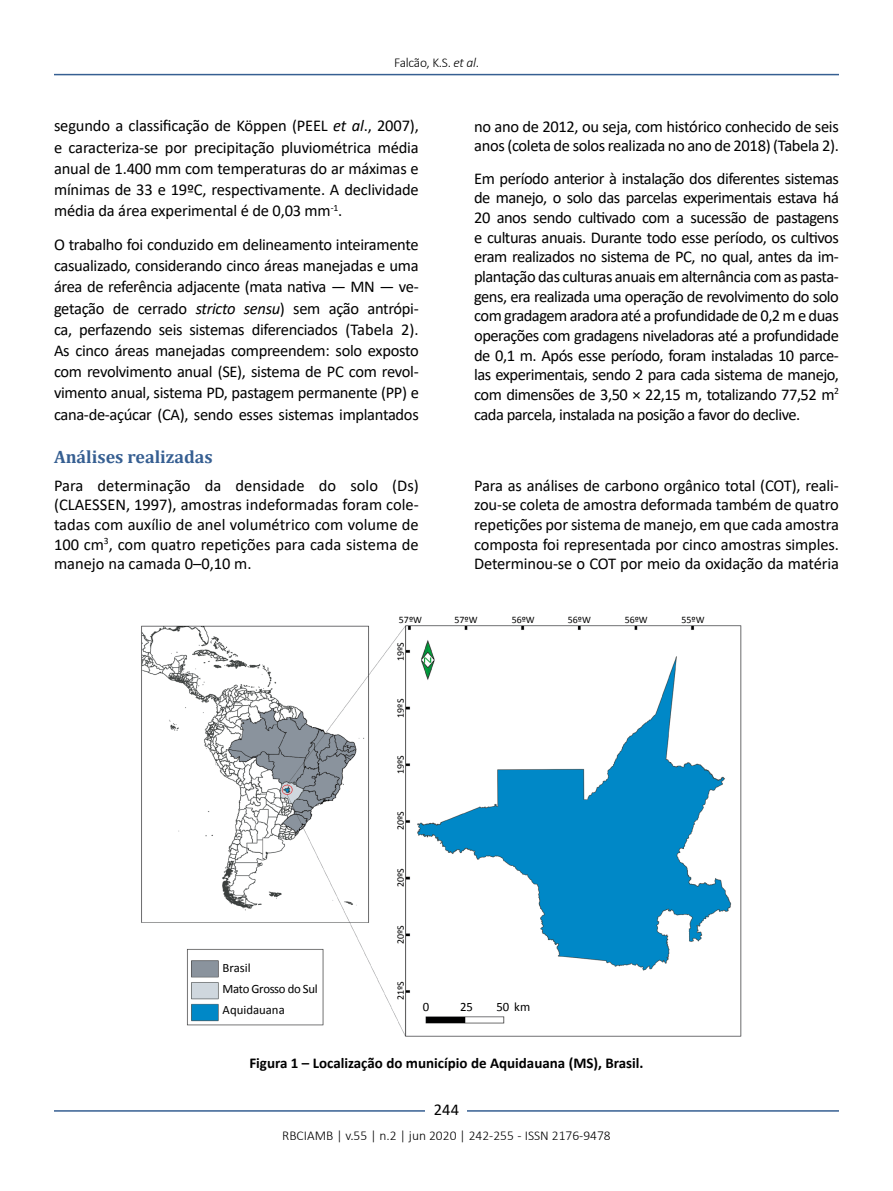
<style>
.page{position:relative;width:893px;height:1191px;background:#fff}
.page>*{position:absolute;margin:0;border:0;box-sizing:border-box;transform-origin:0 0}
.t1{font:700 18px "Cambria";color:#365f92}
.t2{font:16.5px/19.6px "Calibri";letter-spacing:-.02em;color:#000;text-align:justify}
.t3{font:700 15px "Calibri";color:#000}
.t4{font:300 13.5px "Calibri";color:#000}
.t5{font:12.75px/20.9px "Calibri";color:#000}
.t6{font:9.9px "Calibri";color:#000}
.s1{font-style:italic}
</style>
<div class="page">
<hr style="left:54px;top:74px;width:785px;height:1px;background:#365f92">
<hr style="left:54px;top:1110px;width:785px;height:1px;background:#365f92">
<div style="left:426px;top:1096px;width:41px;height:26px;background:#fff"></div>
<img style="left:141px;top:625px;width:601px;height:412px">
<div style="left:394px;top:717px;width:11px;height:284px;background:#fff"></div>
<div style="left:397px;top:640px;width:8px;height:85px;background:#fff"></div>
<div style="left:221px;top:955px;width:100px;height:66px;background:#fff"></div>
<div style="left:421px;top:998px;width:113px;height:14px;background:#fff"></div>
<p class="t4" style="left:394px;top:54px;width:86px">Falcão, K.S. <span class="s1">et al</span>.</p>
<p class="t2" style="left:54px;top:115px;width:366px;line-height:21.1px">segundo a classificação de Köppen (PEEL <span class="s1">et al</span>., 2007), e caracteriza-se por precipitação pluviométrica média anual de 1.400 mm com temperaturas do ar máximas e mínimas de 33 e 19ºC, respectivamente. A declividade média da área experimental é de 0,03 mm<sup>-1</sup>.</p>
<p class="t2" style="left:54px;top:234px;width:366px;line-height:21.1px">O trabalho foi conduzido em delineamento inteiramente casualizado, considerando cinco áreas manejadas e uma área de referência adjacente (mata nativa — MN — ve&shy;getação de cerrado <span class="s1">stricto sensu</span>) sem ação antrópi&shy;ca, perfazendo seis sistemas diferenciados (Tabela 2).<br>As cinco áreas manejadas compreendem: solo exposto com revolvimento anual (SE), sistema de PC com revol&shy;vimento anual, sistema PD, pastagem permanente (PP) e cana-de-açúcar (CA), sendo esses sistemas implantados</p>
<p class="t2" style="left:474px;top:116px;width:366px">no ano de 2012, ou seja, com histórico conhecido de seis anos (coleta de solos realizada no ano de 2018) (Tabela 2).</p>
<p class="t2" style="left:474px;top:168px;width:366px">Em período anterior à instalação dos diferentes sistemas de manejo, o solo das parcelas experimentais estava há 20 anos sendo cultivado com a sucessão de pastagens e culturas anuais. Durante todo esse período, os cultivos eram realizados no sistema de PC, no qual, antes da im&shy;plantação das culturas anuais em alternância com as pasta&shy;gens, era realizada uma operação de revolvimento do solo com gradagem aradora até a profundidade de 0,2 m e duas operações com gradagens niveladoras até a profundidade de 0,1 m. Após esse período, foram instaladas 10 parce&shy;las experimentais, sendo 2 para cada sistema de manejo, com dimensões de 3,50 × 22,15 m, totalizando 77,52 m<sup>2 </sup>cada parcela, instalada na posição a favor do declive.</p>
<p class="t1" style="left:54px;top:444px;width:160px">Análises realizadas</p>
<p class="t2" style="left:54px;top:475px;width:366px">Para determinação da densidade do solo (Ds) (CLAESSEN, 1997), amostras indeformadas foram cole&shy;tadas com auxílio de anel volumétrico com volume de 100 cm<sup>3</sup>, com quatro repetições para cada sistema de manejo na camada 0–0,10 m.</p>
<p class="t2" style="left:474px;top:475px;width:366px">Para as análises de carbono orgânico total (COT), reali&shy;zou-se coleta de amostra deformada também de quatro repetições por sistema de manejo, em que cada amostra composta foi representada por cinco amostras simples.<br>Determinou-se o COT por meio da oxidação da matéria</p>
<p class="t6" style="left:399px;top:613px;width:25px">57ºW</p>
<p class="t6" style="left:454px;top:613px;width:25px">57ºW</p>
<p class="t6" style="left:512px;top:613px;width:25px">56ºW</p>
<p class="t6" style="left:568px;top:613px;width:25px">56ºW</p>
<p class="t6" style="left:625px;top:613px;width:25px">56ºW</p>
<p class="t6" style="left:682px;top:613px;width:25px">55ºW</p>
<p class="t6" style="left:394px;top:661px;width:20px;rotate:-90deg">19ºS</p>
<p class="t6" style="left:394px;top:717px;width:20px;rotate:-90deg">19ºS</p>
<p class="t6" style="left:394px;top:774px;width:20px;rotate:-90deg">19ºS</p>
<p class="t6" style="left:394px;top:830px;width:20px;rotate:-90deg">20ºS</p>
<p class="t6" style="left:394px;top:887px;width:20px;rotate:-90deg">20ºS</p>
<p class="t5" style="left:223px;top:957px;width:96px">Brasil<br>Mato Grosso do Sul<br>Aquidauana</p>
<p class="t6" style="left:394px;top:944px;width:20px;rotate:-90deg">20ºS</p>
<p class="t6" style="left:394px;top:1000px;width:20px;rotate:-90deg">21ºS</p>
<p class="t5" style="left:423px;top:996px;width:8px">0</p>
<p class="t5" style="left:460px;top:996px;width:14px">25</p>
<p class="t5" style="left:496px;top:996px;width:35px">50 km</p>
<p class="t3" style="left:249px;top:1052px;width:396px">Figura 1 – Localização do município de Aquidauana (MS), Brasil.</p>
<p class="t2" style="left:434px;top:1099px;width:27px">244</p>
<p class="t4" style="left:282px;top:1126px;width:330px">RBCIAMB | v.55 | n.2 | jun 2020 | 242-255 - ISSN 2176-9478</p>
</div>
